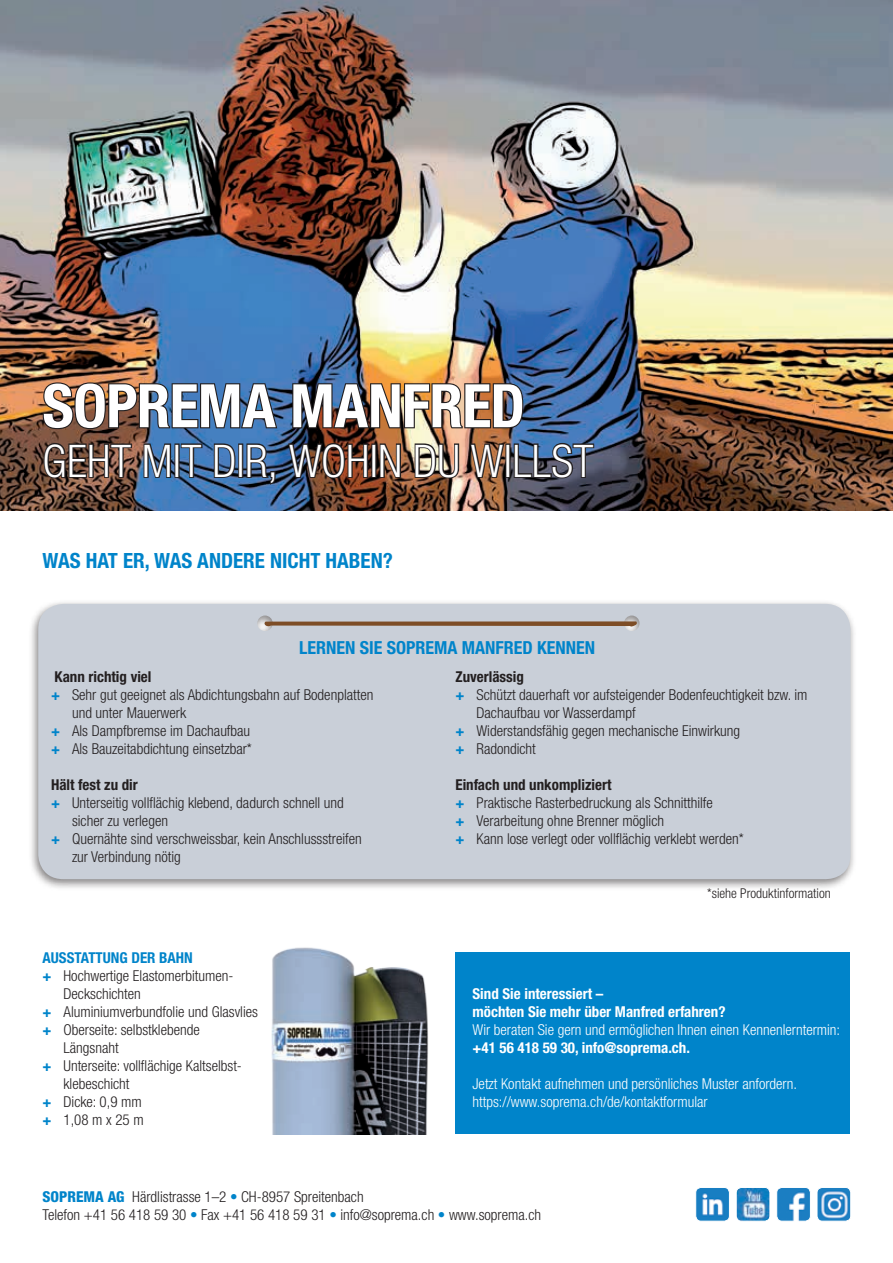
<style>
.page{position:relative;width:893px;height:1263px;background:#fff}
.page>*{position:absolute;margin:0;border:0;box-sizing:border-box;transform-origin:0 0}
.t1{font:700 condensed 60px "Helvetica Neue LT Std";letter-spacing:-.01em;color:#fff}
.t2{font:300 condensed 45px "Helvetica Neue LT Std";letter-spacing:.005em;color:#fff}
.t3{font:700 condensed 21px "Helvetica Neue LT Std";color:#0084ca}
.t4{font:700 condensed 18px "Helvetica Neue LT Std";color:#0084ca}
.t5{font:300 condensed 15px/18px "Helvetica Neue LT Std";color:#231f20}
.t6{font:300 condensed 15px/18px "Helvetica Neue LT Std";color:#fff}
.t7{font:700 condensed 15px/18px "Helvetica Neue LT Std";color:#fff}
.t8{font:700 condensed 15px "Helvetica Neue LT Std";color:#231f20}
.t9{font:700 condensed 15px "Helvetica Neue LT Std";color:#0084ca}
.t10{font:300 condensed 13.5px "Helvetica Neue LT Std";color:#231f20}
.s1{font-weight:700;color:#0084ca}
.s2{font-weight:700}
.s3{font-weight:800;color:#0084ca}
</style>
<div class="page">
<div style="left:28px;top:599px;width:828px;height:292px;background:#231f20;opacity:.55"></div>
<div style="left:38px;top:604px;width:812px;height:276px;background:#c9cfd8"></div>
<img style="left:0;top:0;width:893px;height:510px">
<div style="left:455px;top:952px;width:395px;height:182px;background:#0084ca"></div>
<img style="left:271px;top:947px;width:158px;height:187px">
<img style="left:697px;top:1189px;width:31px;height:30px">
<div style="left:695px;top:1187px;width:35px;height:34px;border:1px solid #fff;border-radius:5px"></div>
<img style="left:738px;top:1189px;width:31px;height:32px">
<div style="left:736px;top:1187px;width:34px;height:34px;border:1px solid #fff;border-radius:5px"></div>
<img style="left:778px;top:1189px;width:31px;height:30px">
<div style="left:776px;top:1187px;width:35px;height:34px;border:1px solid #fff;border-radius:5px"></div>
<img style="left:817px;top:1189px;width:34px;height:32px">
<div style="left:817px;top:1187px;width:34px;height:34px;border:1px solid #fff;border-radius:5px"></div>
<img style="left:42px;top:381px;width:595px;height:382px">
<h1 class="t1" style="left:43px;top:370px;width:484px">SOPREMA MANFRED</h1>
<h2 class="t2" style="left:43px;top:435px;width:552px">GEHT MIT DIR, WOHIN DU WILLST</h2>
<h3 class="t3" style="left:43px;top:548px;width:352px">WAS HAT ER, WAS ANDERE NICHT HABEN?</h3>
<p class="t4" style="left:299px;top:636px;width:297px">LERNEN SIE SOPREMA MANFRED KENNEN</p>
<p class="t8" style="left:55px;top:667px;width:98px">Kann richtig viel</p>
<p class="t5" style="left:51px;top:685px;width:324px"><span class="s1">+</span> Sehr gut geeignet als Abdichtungsbahn auf Bodenplatten</p>
<p class="t5" style="left:72px;top:703px;width:116px">und unter Mauerwerk</p>
<p class="t5" style="left:51px;top:721px;width:201px"><span class="s1">+</span> Als Dampfbremse im Dachaufbau</p>
<p class="t5" style="left:51px;top:739px;width:202px"><span class="s1">+</span> Als Bauzeitabdichtung einsetzbar*</p>
<p class="t8" style="left:51px;top:775px;width:88px">Hält fest zu dir</p>
<p class="t5" style="left:51px;top:793px;width:294px"><span class="s1">+</span> Unterseitig vollflächig klebend, dadurch schnell und</p>
<p class="t5" style="left:72px;top:811px;width:98px">sicher zu verlegen</p>
<p class="t5" style="left:51px;top:829px;width:312px"><span class="s1">+</span> Quernähte sind verschweissbar, kein Anschlussstreifen</p>
<p class="t5" style="left:72px;top:847px;width:110px">zur Verbindung nötig</p>
<p class="t9" style="left:43px;top:949px;width:152px">AUSSTATTUNG DER BAHN</p>
<p class="t5" style="left:43px;top:967px;width:192px"><span class="s1">+</span> Hochwertige Elastomerbitumen-</p>
<p class="t5" style="left:64px;top:985px;width:79px">Deckschichten</p>
<p class="t5" style="left:43px;top:1003px;width:217px"><span class="s1">+</span> Aluminiumverbundfolie und Glasvlies</p>
<p class="t5" style="left:43px;top:1021px;width:159px"><span class="s1">+</span> Oberseite: selbstklebende</p>
<p class="t5" style="left:64px;top:1039px;width:57px">Längsnaht</p>
<p class="t5" style="left:43px;top:1057px;width:201px"><span class="s1">+</span> Unterseite: vollflächige Kaltselbst-</p>
<p class="t5" style="left:64px;top:1075px;width:68px">klebeschicht</p>
<p class="t5" style="left:43px;top:1093px;width:101px"><span class="s1">+</span> Dicke: 0,9 mm</p>
<p class="t5" style="left:43px;top:1111px;width:103px"><span class="s1">+</span> 1,08 m x 25 m</p>
<p class="t8" style="left:455px;top:667px;width:70px">Zuverlässig</p>
<p class="t5" style="left:455px;top:685px;width:353px"><span class="s1">+</span> Schützt dauerhaft vor aufsteigender Bodenfeuchtigkeit bzw. im</p>
<p class="t5" style="left:476px;top:703px;width:161px">Dachaufbau vor Wasserdampf</p>
<p class="t5" style="left:455px;top:721px;width:286px"><span class="s1">+</span> Widerstandsfähig gegen mechanische Einwirkung</p>
<p class="t5" style="left:455px;top:739px;width:82px"><span class="s1">+</span> Radondicht</p>
<p class="t5" style="left:455px;top:775px;width:290px"><span class="s2">Einfach und unkompliziert<br></span><span class="s1">+</span> Praktische Rasterbedruckung als Schnitthilfe<br><span class="s1">+</span> Verarbeitung ohne Brenner möglich<br><span class="s1">+</span> Kann lose verlegt oder vollflächig verklebt werden*</p>
<p class="t10" style="left:707px;top:886px;width:125px">*siehe Produktinformation</p>
<p class="t7" style="left:472px;top:984px;width:255px">Sind Sie interessiert –<br>möchten Sie mehr über Manfred erfahren?</p>
<p class="t6" style="left:472px;top:1021px;width:369px">Wir beraten Sie gern und ermöglichen Ihnen einen Kennenlerntermin:</p>
<p class="t7" style="left:472px;top:1038px;width:219px">+41 56 418 59 30, info@soprema.ch.</p>
<p class="t6" style="left:472px;top:1075px;width:326px">Jetzt Kontakt aufnehmen und persönliches Muster anfordern. https://www.soprema.ch/de/kontaktformular</p>
<p class="t5" style="left:43px;top:1188px;width:500px"><span class="s3">SOPREMA AG</span> Härdlistrasse 1–2 <span class="s1">•</span> CH-8957 Spreitenbach<br>Telefon +41 56 418 59 30 <span class="s1">•</span> Fax +41 56 418 59 31 <span class="s1">•</span> info@soprema.ch <span class="s1">•</span> www.soprema.ch</p>
</div>
